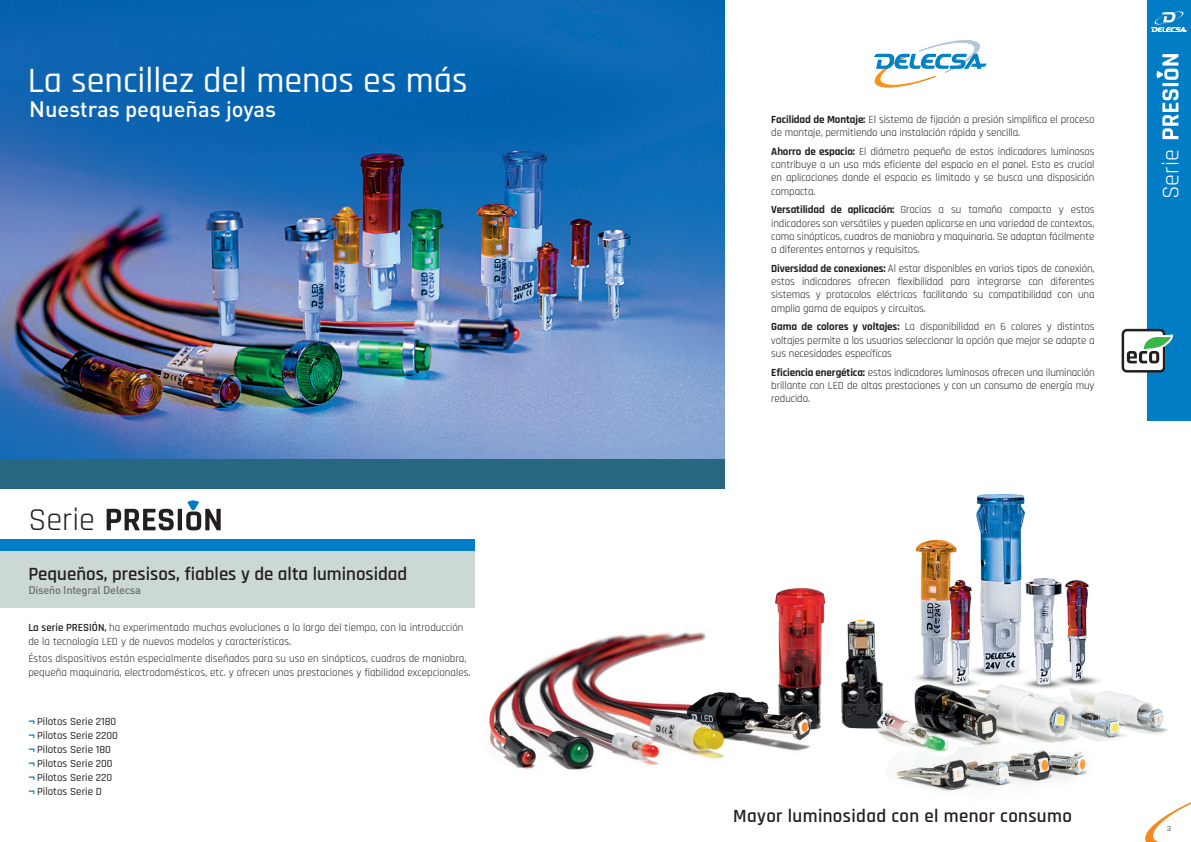
<style>
.page{position:relative;width:1191px;height:842px;background:#fff}
.page>*{position:absolute;margin:0;border:0;box-sizing:border-box;transform-origin:0 0}
.t1{font:500 36px "Rajdhani";color:#fff}
.t2{font:32.2px "Rajdhani";color:#231f20}
.t3{font:24px "Rajdhani";color:#fff}
.t4{font:500 22px "DIN Pro";color:#fff}
.t5{font:600 18.9px "Rajdhani";color:#231f20}
.t6{font:600 18.9px "Rajdhani";letter-spacing:.02em;color:#231f20}
.t7{font:11px/13.2px "Rajdhani";letter-spacing:-.01em;color:#231f20;text-align:justify}
.t8{font:500 11px "Rajdhani";color:#231f20}
.t9{font:500 11px "DIN Pro";letter-spacing:-.02em;color:#6c6d70}
.t10{font:500 8px "Rajdhani";color:#3e3e3f}
.s1{font-weight:600}
.s2{font-family:"Helvetica Neue LT Std";font-weight:700;color:#007dc5}
.s3{font-weight:700}
</style>
<div class="page">
<div style="left:1147px;top:0;width:44px;height:421px;background:#007dc5"></div>
<svg style="left:1145px;top:802px;width:46px;height:40px"></svg>
<svg style="left:1151px;top:12px;width:36px;height:20px"></svg>
<svg style="left:1156px;top:54px;width:22px;height:85px"></svg>
<img style="left:0;top:0;width:724px;height:459px">
<svg style="left:874px;top:40px;width:112px;height:47px"></svg>
<div style="left:0;top:549px;width:475px;height:58px;background:#ccd8d5"></div>
<div style="left:0;top:540px;width:475px;height:11px;background:#007dc5"></div>
<svg style="left:1121px;top:329px;width:52px;height:44px"></svg>
<img style="left:916px;top:494px;width:109px;height:55px">
<svg style="left:107px;top:501px;width:114px;height:29px"></svg>
<div style="left:0;top:459px;width:724px;height:29px;background:#286780"></div>
<img style="left:456px;top:549px;width:727px;height:259px">
<p class="t1" style="left:28px;top:60px;width:441px">La sencillez del menos es más</p>
<p class="t4" style="left:29px;top:91px;width:248px">Nuestras pequeñas joyas</p>
<p class="t2" style="left:28px;top:501px;width:68px">Serie</p>
<p class="t5" style="left:28px;top:563px;width:380px">Pequeños, presisos, fiables y de alta luminosidad</p>
<p class="t9" style="left:28px;top:581px;width:114px">Diseño Integral Delecsa</p>
<p class="t7" style="left:28px;top:621px;width:436px;line-height:14px"><span class="s1">La serie PRESIÓN,</span> ha experimentado muchas evoluciones a lo largo del tiempo, con la introducción de la tecnología LED y de nuevos modelos y características.</p>
<p class="t7" style="left:28px;top:652px;width:444px;line-height:14px">Éstos dispositivos están especialmente diseñados para su uso en sinópticos, cuadros de maniobra, pequeña maquinaria, electrodomésticos, etc. y ofrecen unas prestaciones y fiabilidad excepcionales.</p>
<p class="t8" style="left:28px;top:715px;width:89px"><span class="s2">¬</span> Pilotos Serie 2180</p>
<p class="t8" style="left:28px;top:729px;width:91px"><span class="s2">¬</span> Pilotos Serie 2200</p>
<p class="t8" style="left:28px;top:743px;width:84px"><span class="s2">¬</span> Pilotos Serie 180</p>
<p class="t8" style="left:28px;top:757px;width:86px"><span class="s2">¬</span> Pilotos Serie 200</p>
<p class="t8" style="left:28px;top:771px;width:85px"><span class="s2">¬</span> Pilotos Serie 220</p>
<p class="t8" style="left:28px;top:785px;width:75px"><span class="s2">¬</span> Pilotos Serie D</p>
<p class="t7" style="left:771px;top:113px;width:325px"><span class="s3">Facilidad de Montaje:</span> El sistema de fijación a presión simplifica el proceso de montaje, permitiendo una instalación rápida y sencilla.</p>
<p class="t7" style="left:771px;top:145px;width:325px"><span class="s3">Ahorro de espacio:</span> El diámetro pequeño de estos indicadores luminosos contribuye a un uso más eficiente del espacio en el panel. Esto es crucial en aplicaciones donde el espacio es limitado y se busca una disposición compacta.</p>
<p class="t7" style="left:771px;top:204px;width:325px"><span class="s3">Versatilidad de aplicación:</span> Gracias a su tamaño compacto y estos indicadores son versátiles y pueden aplicarse en una variedad de contextos, como sinópticos, cuadros de maniobra y maquinaria. Se adaptan fácilmente a diferentes entornos y requisitos.</p>
<p class="t7" style="left:771px;top:262px;width:325px"><span class="s3">Diversidad de conexiones:</span> Al estar disponibles en varios tipos de conexión, estos indicadores ofrecen flexibilidad para integrarse con diferentes sistemas y protocolos eléctricos facilitando su compatibilidad con una amplia gama de equipos y circuitos.</p>
<p class="t7" style="left:771px;top:321px;width:325px"><span class="s3">Gama de colores y voltajes:</span> La disponibilidad en 6 colores y distintos voltajes permite a los usuarios seleccionar la opción que mejor se adapte a sus necesidades específicas</p>
<p class="t7" style="left:771px;top:366px;width:325px"><span class="s3">Eficiencia energética:</span> estos indicadores luminosos ofrecen una iluminación brillante con LED de altas prestaciones y con un consumo de energía muy reducido.</p>
<h3 class="t3" style="left:1157px;top:199px;width:51px;rotate:-90deg">Serie</h3>
<p class="t6" style="left:733px;top:805px;width:340px">Mayor luminosidad con el menor consumo</p>
<p class="t10" style="left:1167px;top:824px;width:5px">3</p>
</div>
